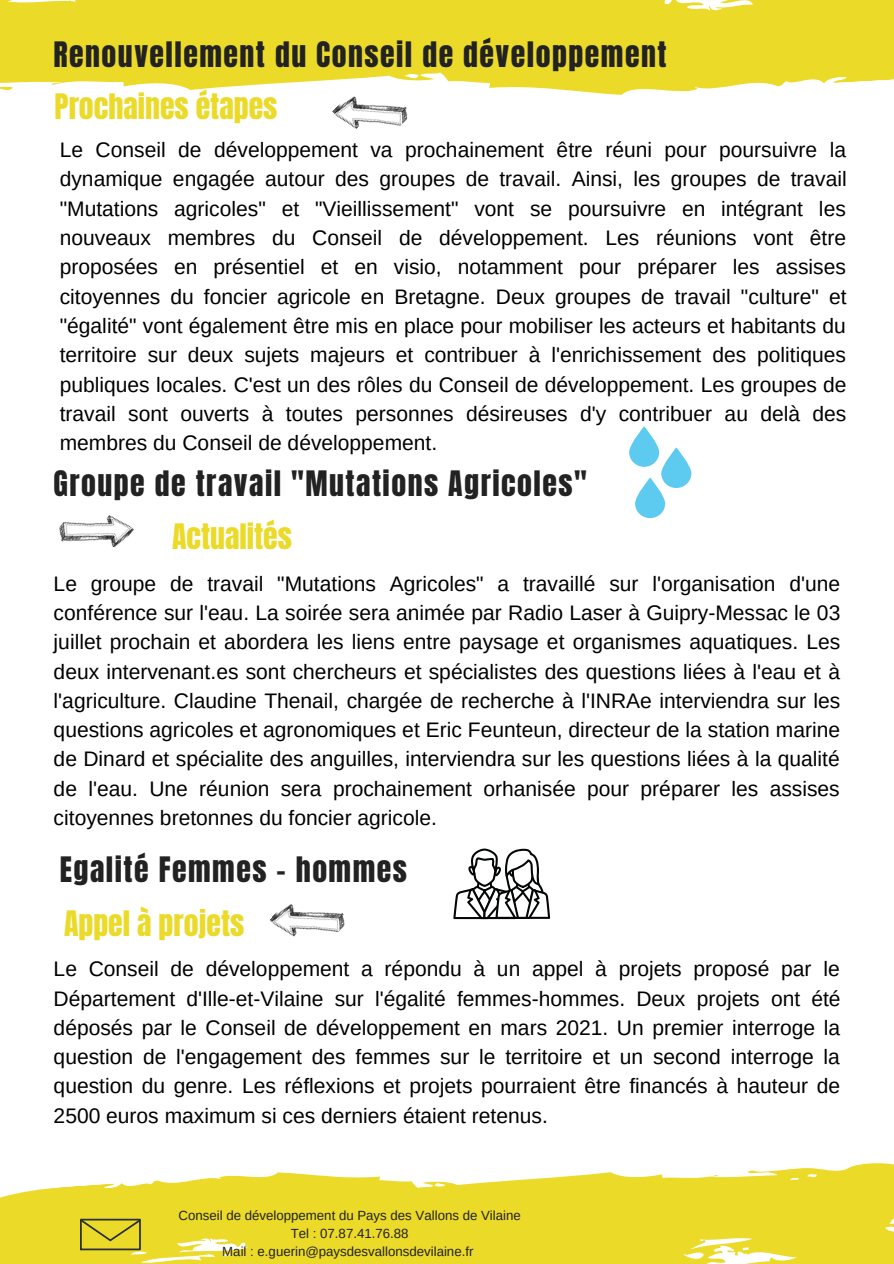
<style>
.page{position:relative;width:894px;height:1264px;background:#fff}
.page>*{position:absolute;margin:0;border:0;box-sizing:border-box;transform-origin:0 0}
.t1{font:29.85px "Anton";letter-spacing:.05em;color:#222}
.t2{font:29.85px "Anton";color:#ebda28}
.t3{font:21px/29.2px "Arimo";color:#000;text-align:justify}
.t4{font:13.2px "Arimo";color:#222}
</style>
<div class="page">
<svg style="left:0;top:1163px;width:893px;height:100px;fill:#ebda28"></svg>
<svg style="left:80px;top:1218px;width:61px;height:32px;background:#c1b52a"></svg>
<img style="left:59px;top:515px;width:75px;height:33px">
<svg style="left:453px;top:848px;width:97px;height:71px"></svg>
<svg style="left:661px;top:447px;width:29px;height:41px"></svg>
<svg style="left:635px;top:477px;width:30px;height:41px"></svg>
<svg style="left:629px;top:426px;width:30px;height:41px"></svg>
<svg style="left:0;top:0;width:893px;height:129px;fill:#ebda28"></svg>
<img style="left:270px;top:904px;width:75px;height:33px">
<p class="t1" style="left:53px;top:33px;width:614px">Renouvellement du Conseil de développement</p>
<p class="t2" style="left:55px;top:85px;width:224px">Prochaines étapes</p>
<p class="t3" style="left:60px;top:135px;width:788px">Le Conseil de développement va prochainement être réuni pour poursuivre la dynamique engagée autour des groupes de travail. Ainsi, les groupes de travail "Mutations agricoles" et "Vieillissement" vont se poursuivre en intégrant les nouveaux membres du Conseil de développement. Les réunions vont être proposées en présentiel et en visio, notamment pour préparer les assises citoyennes du foncier agricole en Bretagne. Deux groupes de travail "culture" et "égalité" vont également être mis en place pour mobiliser les acteurs et habitants du territoire sur deux sujets majeurs et contribuer à l'enrichissement des politiques publiques locales. C'est un des rôles du Conseil de développement. Les groupes de travail sont ouverts à toutes personnes désireuses d'y contribuer au delà des membres du Conseil de développement.</p>
<p class="t1" style="left:53px;top:461px;width:535px">Groupe de travail "Mutations Agricoles"</p>
<p class="t2" style="left:172px;top:515px;width:121px">Actualités</p>
<p class="t3" style="left:54px;top:568px;width:788px">Le groupe de travail "Mutations Agricoles" a travaillé sur l'organisation d'une conférence sur l'eau. La soirée sera animée par Radio Laser à Guipry-Messac le 03 juillet prochain et abordera les liens entre paysage et organismes aquatiques. Les deux intervenant.es sont chercheurs et spécialistes des questions liées à l'eau et à l'agriculture. Claudine Thenail, chargée de recherche à l'INRAe interviendra sur les questions agricoles et agronomiques et Eric Feunteun, directeur de la station marine de Dinard et spécialite des anguilles, interviendra sur les questions liées à la qualité de l'eau. Une réunion sera prochainement orhanisée pour préparer les assises citoyennes bretonnes du foncier agricole.</p>
<p class="t1" style="left:60px;top:848px;width:348px">Egalité Femmes - hommes</p>
<p class="t2" style="left:64px;top:902px;width:182px">Appel à projets</p>
<p class="t3" style="left:54px;top:954px;width:788px">Le Conseil de développement a répondu à un appel à projets proposé par le Département d'Ille-et-Vilaine sur l'égalité femmes-hommes. Deux projets ont été déposés par le Conseil de développement en mars 2021. Un premier interroge la question de l'engagement des femmes sur le territoire et un second interroge la question du genre. Les réflexions et projets pourraient être financés à hauteur de 2500 euros maximum si ces derniers étaient retenus.</p>
<p class="t4" style="left:178px;top:1208px;width:343px">Conseil de développement du Pays des Vallons de Vilaine</p>
<p class="t4" style="left:291px;top:1226px;width:119px">Tel : 07.87.41.76.88</p>
<p class="t4" style="left:222px;top:1244px;width:252px">Mail : e.guerin@paysdesvallonsdevilaine.fr</p>
</div>
